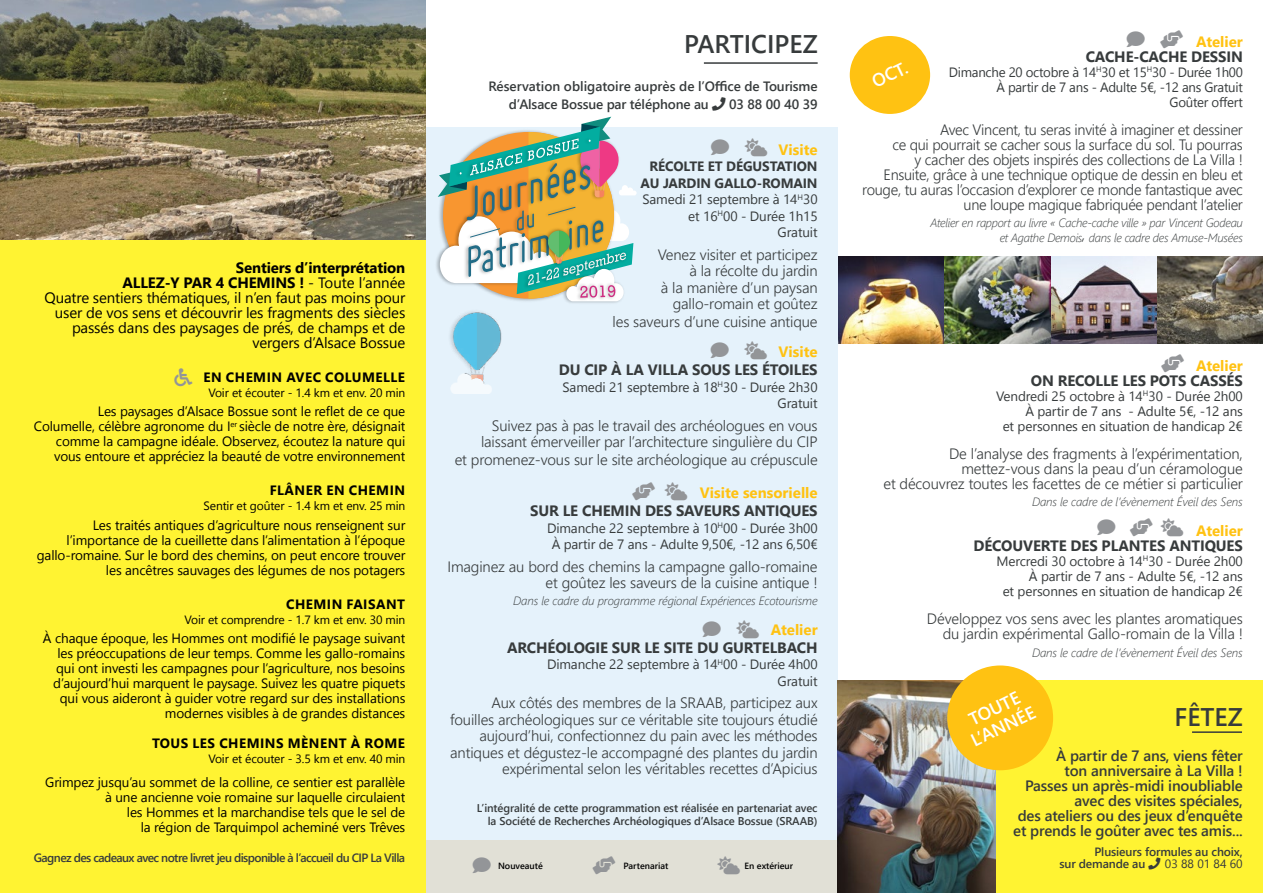
<style>
.page{position:relative;width:1263px;height:893px;background:#fff}
.page>*{position:absolute;margin:0;border:0;box-sizing:border-box;transform-origin:0 0}
.t1{font:600 25.5px "Segoe UI";color:#373b3c}
.t2{font:18px "Font Awesome 5 Free Solid";color:#939598}
.t3{font:600 18px/19.5px "Segoe UI";color:#fff;text-align:center}
.t4{font:300 15px/16.5px "Segoe UI";letter-spacing:-.01em;color:#373b3c;text-align:right}
.t5{font:15px/15px "Segoe UI";letter-spacing:-.01em;color:#000;text-align:right}
.t6{font:600 15px/15px "Segoe UI";letter-spacing:-.01em;color:#373b3c;text-align:right}
.t7{font:700 15px "Segoe UI";letter-spacing:-.01em;color:#373b3c}
.t8{font:700 15px "Segoe UI";color:#ffc212}
.t9{font:13.5px/15px "Segoe UI";letter-spacing:-.01em;color:#000;text-align:right}
.t10{font:13.5px/16.5px "Segoe UI";letter-spacing:-.01em;color:#373b3c;text-align:right}
.t11{font:600 13.5px/18px "Segoe UI";letter-spacing:-.01em;color:#373b3c;text-align:right}
.t12{font:700 13.5px "Segoe UI";letter-spacing:.035em;color:#000}
.t13{font:italic 300 12px/15px "Segoe UI";letter-spacing:-.01em;color:#373b3c;text-align:right}
.t14{font:12px "Segoe UI";letter-spacing:-.01em;color:#000}
.t15{font:600 12px "Segoe UI";letter-spacing:-.05em;color:#373b3c}
.t16{font:600 12px/12.8px "Segoe UI";letter-spacing:-.01em;color:#373b3c;text-align:right}
.t17{font:600 11.25px/13.5px "Segoe UI";letter-spacing:-.01em;color:#373b3c;text-align:right}
.t18{font:600 9px "Segoe UI";color:#000}
.s1{font-weight:700}
.s2{font-size:15px}
.s3{font-weight:400}
</style>
<div class="page">
<div style="left:425px;top:128px;width:413px;height:718px;background:#e5f2fb"></div>
<hr style="left:704px;top:62px;width:114px;height:2px;background:#373b3c">
<div style="left:425px;top:841px;width:413px;height:52px;background:#e1e0d6"></div>
<div style="left:850px;top:36px;width:80px;height:78px;background:#ffc212;border-radius:50%"></div>
<img style="left:838px;top:257px;width:425px;height:87px">
<svg style="left:438px;top:117px;width:199px;height:184px"></svg>
<img style="left:450px;top:311px;width:52px;height:83px">
<div style="left:0;top:0;width:425px;height:893px;background:#fff332"></div>
<img style="left:0;top:0;width:425px;height:240px">
<div style="left:838px;top:680px;width:425px;height:213px;background:#fff332"></div>
<img style="left:838px;top:680px;width:157px;height:213px">
<div style="left:947px;top:665px;width:106px;height:105px;background:#ffc212;border-radius:50%"></div>
<hr style="left:1192px;top:731px;width:50px;height:2px;background:#373b3c">
<p class="t5" style="left:45px;top:260px;width:362px"><span class="s1">Sentiers d’interprétation<br>ALLEZ-Y PAR 4 CHEMINS !</span> - Toute l’année<br>Quatre sentiers thématiques, il n’en faut pas moins pour user de vos sens et découvrir les fragments des siècles passés dans des paysages de prés, de champs et de vergers d’Alsace Bossue</p>
<p class="t12" style="left:203px;top:366px;width:203px">EN CHEMIN AVEC COLUMELLE</p>
<p class="t14" style="left:208px;top:383px;width:198px">Voir et écouter - 1.4 km et env. 20 min</p>
<p class="t9" style="left:34px;top:404px;width:373px">Les paysages d’Alsace Bossue sont le reflet de ce que Columelle, célèbre agronome du I<sup>er</sup> siècle de notre ère, désignait comme la campagne idéale. Observez, écoutez la nature qui vous entoure et appréciez la beauté de votre environnement</p>
<p class="t12" style="left:270px;top:480px;width:137px">FLÂNER EN CHEMIN</p>
<p class="t14" style="left:204px;top:496px;width:203px">Sentir et goûter - 1.4 km et env. 25 min</p>
<p class="t9" style="left:37px;top:517px;width:370px">Les traités antiques d’agriculture nous renseignent sur l’importance de la cueillette dans l’alimentation à l’époque gallo-romaine. Sur le bord des chemins, on peut encore trouver les ancêtres sauvages des légumes de nos potagers</p>
<p class="t12" style="left:286px;top:593px;width:120px">CHEMIN FAISANT</p>
<p class="t14" style="left:184px;top:610px;width:222px">Voir et comprendre - 1.7 km et env. 30 min</p>
<p class="t9" style="left:43px;top:631px;width:364px">À chaque époque, les Hommes ont modifié le paysage suivant les préoccupations de leur temps. Comme les gallo-romains qui ont investi les campagnes pour l’agriculture, nos besoins d’aujourd’hui marquent le paysage. Suivez les quatre piquets qui vous aideront à guider votre regard sur des installations modernes visibles à de grandes distances</p>
<p class="t12" style="left:152px;top:732px;width:255px">TOUS LES CHEMINS MÈNENT À ROME</p>
<p class="t14" style="left:208px;top:749px;width:198px">Voir et écouter - 3.5 km et env. 40 min</p>
<p class="t9" style="left:45px;top:774px;width:362px">Grimpez jusqu’au sommet de la colline, ce sentier est parallèle à une ancienne voie romaine sur laquelle circulaient<br>les Hommes et la marchandise tels que le sel de<br>la région de Tarquimpol acheminé vers Trêves</p>
<p class="t15" style="left:34px;top:848px;width:373px">Gagnez des cadeaux avec notre livret jeu disponible à l’accueil du CIP La Villa</p>
<h1 class="t1" style="left:684px;top:24px;width:135px">PARTICIPEZ</h1>
<p class="t11" style="left:488px;top:77px;width:331px">Réservation obligatoire auprès de l’Office de Tourisme d’Alsace Bossue par téléphone au ★ 03 88 00 40 39</p>
<p class="t8" style="left:779px;top:137px;width:41px">Visite</p>
<p class="t10" style="left:641px;top:158px;width:178px"><span class="s1">RÉCOLTE ET DÉGUSTATION<br>AU JARDIN GALLO-ROMAIN<br></span>Samedi 21 septembre à 14<sup>H</sup>30 et 16<sup>H</sup>00 - Durée 1h15<br>Gratuit</p>
<p class="t4" style="left:658px;top:246px;width:161px">Venez visiter et participez à la récolte du jardin<br>à la manière d’un paysan gallo-romain et goûtez</p>
<p class="t4" style="left:613px;top:313px;width:207px">les saveurs d’une cuisine antique</p>
<p class="t8" style="left:779px;top:340px;width:41px">Visite</p>
<p class="t7" style="left:559px;top:358px;width:260px">DU CIP À LA VILLA SOUS LES ÉTOILES</p>
<p class="t10" style="left:563px;top:378px;width:257px">Samedi 21 septembre à 18<sup>H</sup>30 - Durée 2h30<br>Gratuit</p>
<p class="t4" style="left:481px;top:417px;width:338px">Suivez pas à pas le travail des archéologues en vous laissant émerveiller par l’architecture singulière du CIP</p>
<p class="t4" style="left:455px;top:451px;width:364px">et promenez-vous sur le site archéologique au crépuscule</p>
<p class="t8" style="left:700px;top:481px;width:119px">Visite sensorielle</p>
<p class="t7" style="left:530px;top:499px;width:289px">SUR LE CHEMIN DES SAVEURS ANTIQUES</p>
<p class="t10" style="left:547px;top:519px;width:272px;text-align:center">Dimanche 22 septembre à 10<sup>H</sup>00 - Durée 3h00<br>À partir de 7 ans - Adulte 9,50€, -12 ans 6,50€</p>
<p class="t4" style="left:447px;top:558px;width:372px">Imaginez au bord des chemins la campagne gallo-romaine et goûtez les saveurs de la cuisine antique !</p>
<p class="t13" style="left:513px;top:592px;width:306px">Dans le cadre du programme régional Expériences Ecotourisme</p>
<p class="t8" style="left:771px;top:617px;width:48px">Atelier</p>
<p class="t7" style="left:507px;top:635px;width:312px">ARCHÉOLOGIE SUR LE SITE DU GURTELBACH</p>
<p class="t10" style="left:547px;top:656px;width:272px">Dimanche 22 septembre à 14<sup>H</sup>00 - Durée 4h00<br>Gratuit</p>
<p class="t4" style="left:450px;top:694px;width:369px">Aux côtés des membres de la SRAAB, participez aux fouilles archéologiques sur ce véritable site toujours étudié aujourd’hui, confectionnez du pain avec les méthodes antiques et dégustez-le accompagné des plantes du jardin expérimental selon les véritables recettes d’Apicius</p>
<p class="t2" style="left:711px;top:138px;width:58px">□■▼ ●□◆◆■</p>
<p class="t2" style="left:711px;top:342px;width:58px">□■▼ ●□◆◆■</p>
<p class="t2" style="left:632px;top:482px;width:57px">★■▲★●■ ●□◆◆■</p>
<p class="t2" style="left:703px;top:620px;width:58px">□■▼ ●□◆◆■</p>
<p class="t17" style="left:477px;top:801px;width:342px">L’intégralité de cette programmation est réalisée en partenariat avec la Société de Recherches Archéologiques d’Alsace Bossue (SRAAB)</p>
<p class="t2" style="left:473px;top:857px;width:20px">□■▼</p>
<p class="t2" style="left:593px;top:857px;width:24px">★■▲★●■</p>
<p class="t2" style="left:717px;top:857px;width:24px">●□◆◆■</p>
<p class="t18" style="left:498px;top:858px;width:46px">Nouveauté</p>
<p class="t18" style="left:623px;top:858px;width:46px">Partenariat</p>
<p class="t18" style="left:744px;top:858px;width:50px">En extérieur</p>
<p class="t2" style="left:1127px;top:31px;width:58px">□■▼ ★■▲★●■</p>
<p class="t8" style="left:1196px;top:29px;width:48px">Atelier</p>
<p class="t7" style="left:1086px;top:44px;width:159px">CACHE-CACHE DESSIN</p>
<p class="t10" style="left:949px;top:64px;width:296px;line-height:15px">Dimanche 20 octobre à 14<sup>H</sup>30 et 15<sup>H</sup>30 - Durée 1h00<br>À partir de 7 ans - Adulte 5€, -12 ans Gratuit<br>Goûter offert</p>
<p class="t4" style="left:862px;top:122px;width:382px;line-height:15px">Avec Vincent, tu seras invité à imaginer et dessiner<br>ce qui pourrait se cacher sous la surface du sol. Tu pourras<br>y cacher des objets inspirés des collections de La Villa !<br>Ensuite, grâce à une technique optique de dessin en bleu et rouge, tu auras l’occasion d’explorer ce monde fantastique avec une loupe magique fabriquée pendant l’atelier</p>
<p class="t13" style="left:930px;top:215px;width:314px">Atelier en rapport au livre « Cache-cache ville » par Vincent Godeau et Agathe Demois<span class="s2">,</span> dans le cadre des Amuse-Musées</p>
<p class="t3" style="left:869px;top:74px;width:39px;rotate:-26deg">OCT.</p>
<p class="t2" style="left:1161px;top:354px;width:24px">★■▲★●■</p>
<p class="t8" style="left:1196px;top:353px;width:48px">Atelier</p>
<p class="t7" style="left:1031px;top:368px;width:214px">ON RECOLLE LES POTS CASSÉS</p>
<p class="t10" style="left:996px;top:388px;width:248px;line-height:15px">Vendredi 25 octobre à 14<sup>H</sup>30 - Durée 2h00<br>À partir de 7 ans - Adulte 5€, -12 ans<br>et personnes en situation de handicap 2€</p>
<p class="t4" style="left:883px;top:446px;width:361px;line-height:15px">De l’analyse des fragments à l’expérimentation, mettez-vous dans la peau d’un céramologue<br>et découvrez toutes les facettes de ce métier si particulier</p>
<p class="t13" style="left:1032px;top:494px;width:212px">Dans le cadre de l’évènement Éveil des Sens</p>
<p class="t8" style="left:1196px;top:518px;width:48px">Atelier</p>
<p class="t7" style="left:973px;top:533px;width:271px">DÉCOUVERTE DES PLANTES ANTIQUES</p>
<p class="t10" style="left:996px;top:553px;width:248px;line-height:15px">Mercredi 30 octobre à 14<sup>H</sup>30 - Durée 2h00<br>À partir de 7 ans - Adulte 5€, -12 ans<br>et personnes en situation de handicap 2€</p>
<p class="t4" style="left:927px;top:611px;width:317px;line-height:15px">Développez vos sens avec les plantes aromatiques du jardin expérimental Gallo-romain de la Villa !</p>
<p class="t13" style="left:1032px;top:645px;width:212px">Dans le cadre de l’évènement Éveil des Sens</p>
<p class="t2" style="left:1097px;top:518px;width:87px">□■▼ ★■▲★●■●□◆◆■</p>
<p class="t3" style="left:959px;top:715px;width:71px;rotate:-26deg">TOUTE<br>L’ANNÉE</p>
<h1 class="t1" style="left:1174px;top:697px;width:70px">FÊTEZ</h1>
<p class="t6" style="left:1013px;top:747px;width:231px">À partir de 7 ans, viens fêter<br>ton anniversaire à La Villa !<br>Passes un après-midi inoubliable avec des visites spéciales,<br>des ateliers ou des jeux d’enquête et prends le goûter avec tes amis...</p>
<p class="t16" style="left:1059px;top:845px;width:185px">Plusieurs formules au choix,<br>sur demande au ★ <span class="s3">03 88 01 84 60</span></p>
</div>
